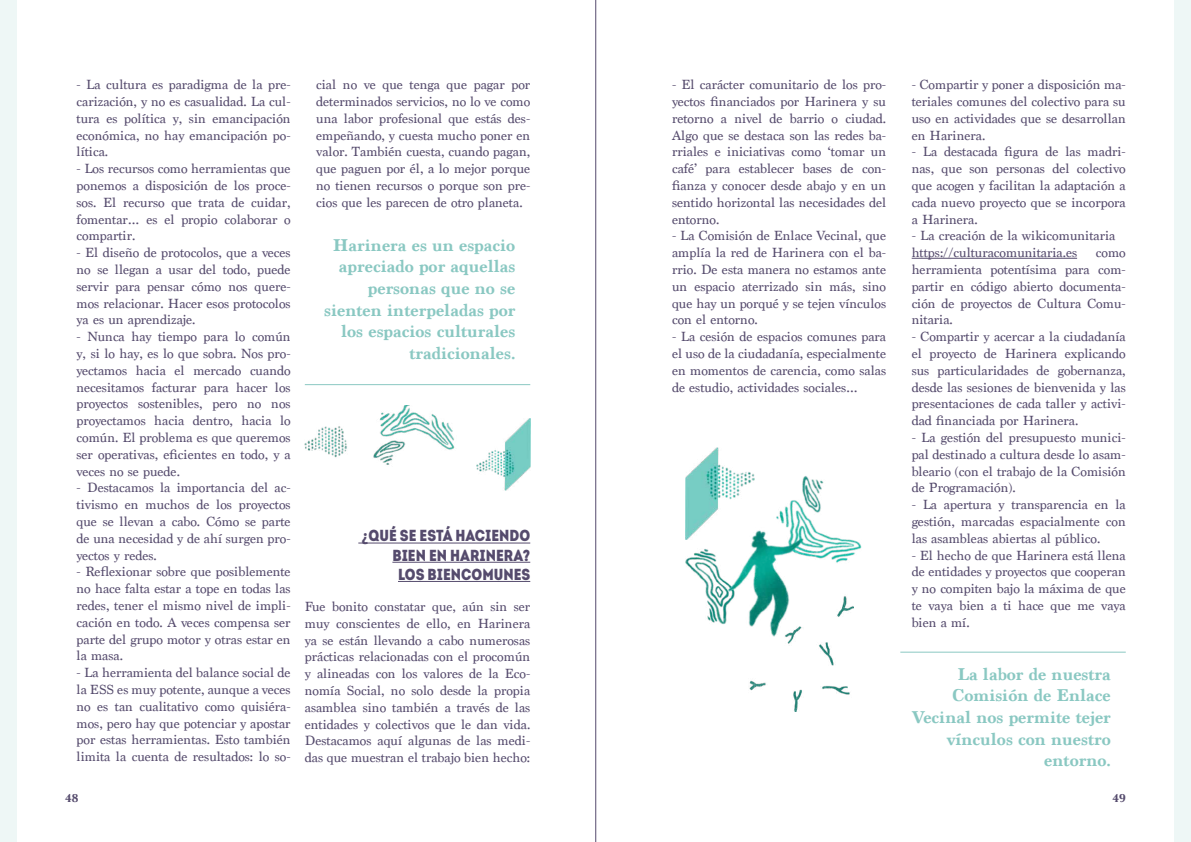
<style>
.page{position:relative;width:1191px;height:842px;background:#fff}
.page>*{position:absolute;margin:0;border:0;box-sizing:border-box;transform-origin:0 0}
.t1{font:700 18px/21.6px "Marion";color:#8ac8c2;text-align:right}
.t2{font:16px/19.2px "Intro Cond Black Free";color:#554b6d;text-align:right}
.t3{font:14px/16.8px "Marion";color:#554b6d;text-align:justify}
.t4{font:700 12px "Marion";color:#554b6d}
.s1{font-family:"Myriad Pro";font-weight:700}
</style>
<div class="page">
<hr style="left:595px;top:0;width:1px;height:842px;background:#554b6d">
<hr style="left:358px;top:543px;width:172px;height:1px;background:#554b6d">
<hr style="left:392px;top:562px;width:138px;height:1px;background:#554b6d">
<hr style="left:398px;top:581px;width:132px;height:1px;background:#554b6d">
<hr style="left:911px;top:258px;width:166px;height:1px;background:#554b6d">
<hr style="left:900px;top:652px;width:225px;height:1px;background:#8ac8c2">
<hr style="left:305px;top:384px;width:225px;height:1px;background:#8ac8c2">
<img style="left:685px;top:476px;width:176px;height:148px">
<img style="left:685px;top:448px;width:69px;height:92px">
<img style="left:733px;top:529px;width:121px;height:182px">
<img style="left:305px;top:405px;width:150px;height:60px">
<img style="left:476px;top:419px;width:54px;height:71px">
<div style="left:0;top:0;width:17px;height:842px;background:#eef7f6"></div>
<div style="left:1174px;top:0;width:17px;height:842px;background:#eef7f6"></div>
<p class="t3" style="left:77px;top:76px;width:216px">- La cultura es paradigma de la pre&shy;carización, y no es casualidad. La cul&shy;tura es política y, sin emancipación económica, no hay emancipación po&shy;lítica.</p>
<p class="t3" style="left:77px;top:160px;width:216px">- Los recursos como herramientas que ponemos a disposición de los proce&shy;sos. El recurso que trata de cuidar, fomentar… es el propio colaborar o compartir.</p>
<p class="t3" style="left:77px;top:244px;width:216px">- El diseño de protocolos, que a veces no se llegan a usar del todo, puede servir para pensar cómo nos quere&shy;mos relacionar. Hacer esos protocolos ya es un aprendizaje.</p>
<p class="t3" style="left:77px;top:328px;width:216px">- Nunca hay tiempo para lo común y, si lo hay, es lo que sobra. Nos pro&shy;yectamos hacia el mercado cuando necesitamos facturar para hacer los proyectos sostenibles, pero no nos proyectamos hacia dentro, hacia lo común. El problema es que queremos ser operativas, eficientes en todo, y a veces no se puede.</p>
<p class="t3" style="left:77px;top:480px;width:216px">- Destacamos la importancia del ac&shy;tivismo en muchos de los proyectos que se llevan a cabo. Cómo se parte de una necesidad y de ahí surgen pro&shy;yectos y redes.</p>
<p class="t3" style="left:77px;top:564px;width:216px">- Reflexionar sobre que posiblemente no hace falta estar a tope en todas las redes, tener el mismo nivel de impli&shy;cación en todo. A veces compensa ser parte del grupo motor y otras estar en la masa.</p>
<p class="t3" style="left:77px;top:664px;width:216px">- La herramienta del balance social de la ESS es muy potente, aunque a veces no es tan cualitativo como quisiéra&shy;mos, pero hay que potenciar y apostar por estas herramientas. Esto también limita la cuenta de resultados: lo so-</p>
<p class="t3" style="left:316px;top:76px;width:216px">cial no ve que tenga que pagar por determinados servicios, no lo ve como una labor profesional que estás des&shy;empeñando, y cuesta mucho poner en valor. También cuesta, cuando pagan, que paguen por él, a lo mejor porque no tienen recursos o porque son pre&shy;cios que les parecen de otro planeta.</p>
<p class="t1" style="left:324px;top:234px;width:193px">Harinera es un espacio apreciado por aquellas personas que no se sienten interpeladas por los espacios culturales tradicionales.</p>
<p class="t2" style="left:361px;top:526px;width:170px"><span class="s1">¿</span>QUÉ SE ESTÁ HACIENDO<br>BIEN EN HARINERA?<br>LOS BIENCOMUNES</p>
<p class="t3" style="left:305px;top:598px;width:227px">Fue bonito constatar que, aún sin ser muy conscientes de ello, en Harinera ya se están llevando a cabo numerosas prácticas relacionadas con el procomún y alineadas con los valores de la Eco&shy;nomía Social, no solo desde la propia asamblea sino también a través de las entidades y colectivos que le dan vida.<br>Destacamos aquí algunas de las medi&shy;das que muestran el trabajo bien hecho:</p>
<p class="t3" style="left:672px;top:76px;width:216px">- El carácter comunitario de los pro&shy;yectos financiados por Harinera y su retorno a nivel de barrio o ciudad.<br>Algo que se destaca son las redes ba&shy;rriales e iniciativas como ‘tomar un café’ para establecer bases de con&shy;fianza y conocer desde abajo y en un sentido horizontal las necesidades del entorno.</p>
<p class="t3" style="left:672px;top:228px;width:216px">- La Comisión de Enlace Vecinal, que amplía la red de Harinera con el ba&shy;rrio. De esta manera no estamos ante un espacio aterrizado sin más, sino que hay un porqué y se tejen vínculos con el entorno.</p>
<p class="t3" style="left:672px;top:328px;width:216px">- La cesión de espacios comunes para el uso de la ciudadanía, especialmente en momentos de carencia, como salas de estudio, actividades sociales…</p>
<p class="t3" style="left:911px;top:76px;width:216px">- Compartir y poner a disposición ma&shy;teriales comunes del colectivo para su uso en actividades que se desarrollan en Harinera.</p>
<p class="t3" style="left:911px;top:144px;width:216px">- La destacada figura de las madri&shy;nas, que son personas del colectivo que acogen y facilitan la adaptación a cada nuevo proyecto que se incorpora a Harinera.</p>
<p class="t3" style="left:911px;top:228px;width:205px">- La creación de la wikicomunitaria https://culturacomunitaria.es</p>
<p class="t3" style="left:911px;top:244px;width:216px;text-indent:184px">como herramienta potentísima para com&shy;partir en código abierto documenta&shy;ción de proyectos de Cultura Comu&shy;nitaria.</p>
<p class="t3" style="left:911px;top:328px;width:216px">- Compartir y acercar a la ciudadanía el proyecto de Harinera explicando sus particularidades de gobernanza, desde las sesiones de bienvenida y las presentaciones de cada taller y activi&shy;dad financiada por Harinera.</p>
<p class="t3" style="left:911px;top:429px;width:216px">- La gestión del presupuesto munici&shy;pal destinado a cultura desde lo asam&shy;bleario (con el trabajo de la Comisión de Programación).</p>
<p class="t3" style="left:911px;top:496px;width:216px">- La apertura y transparencia en la gestión, marcadas espacialmente con las asambleas abiertas al público.</p>
<p class="t3" style="left:911px;top:547px;width:216px">- El hecho de que Harinera está llena de entidades y proyectos que cooperan y no compiten bajo la máxima de que te vaya bien a ti hace que me vaya bien a mí.</p>
<p class="t1" style="left:912px;top:663px;width:200px">La labor de nuestra<br>Comisión de Enlace<br>Vecinal nos permite tejer vínculos con nuestro entorno.</p>
<p class="t4" style="left:65px;top:791px;width:15px">48</p>
<p class="t4" style="left:1112px;top:791px;width:15px">49</p>
</div>
